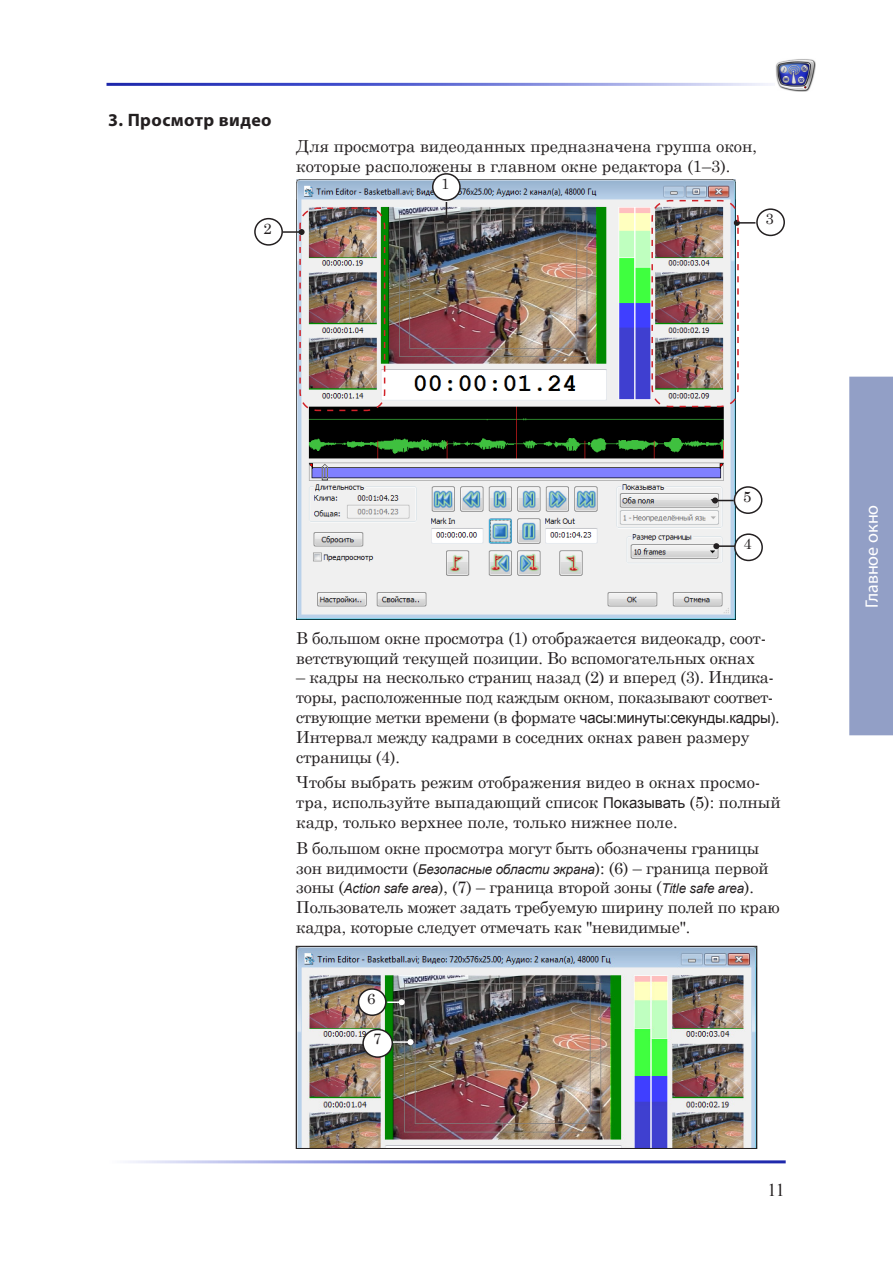
<style>
.page{position:relative;width:893px;height:1263px;background:#fff}
.page>*{position:absolute;margin:0;border:0;box-sizing:border-box;transform-origin:0 0}
.FD_Head_2{font:700 18px "Myriad Pro";letter-spacing:.025em;color:#231f20}
.t1{font:18px "Myriad Pro";color:#fff}
.t2{font:18px "Times New Roman";color:#231f20}
.FD_Body{font:16.5px/19.8px "Century Schoolbook";letter-spacing:-.01em;color:#231f20}
.t3{font:15px "Century Schoolbook";color:#231f20}
.s1{font-family:"Arial";font-size:15px}
.s2{font-family:"Arial";font-style:italic;font-size:13.5px}
</style>
<div class="page">
<img style="left:296px;top:180px;width:440px;height:439px">
<div style="left:756px;top:208px;width:29px;height:28px;border:2px solid #231f20;border-radius:50%"></div>
<svg style="left:713px;top:543px;width:21px;height:6px"></svg>
<div style="left:734px;top:533px;width:29px;height:28px;border:2px solid #231f20;border-radius:50%"></div>
<img style="left:651px;top:199px;width:104px;height:209px">
<svg style="left:443px;top:202px;width:6px;height:22px"></svg>
<div style="left:433px;top:174px;width:27px;height:26px;background:#fff;border-radius:50%"></div>
<div style="left:432px;top:173px;width:29px;height:28px;border:2px solid #231f20;border-radius:50%"></div>
<div style="left:254px;top:218px;width:29px;height:28px;border:2px solid #231f20;border-radius:50%"></div>
<img style="left:283px;top:207px;width:103px;height:205px">
<svg style="left:712px;top:497px;width:22px;height:6px"></svg>
<div style="left:734px;top:486px;width:28px;height:28px;border:2px solid #231f20;border-radius:50%"></div>
<img style="left:298px;top:948px;width:457px;height:199px">
<div style="left:296px;top:946px;width:461px;height:203px;border:1px solid #231f20"></div>
<svg style="left:392px;top:1039px;width:21px;height:6px"></svg>
<div style="left:363px;top:1029px;width:29px;height:28px;background:#fff;border-radius:50%"></div>
<div style="left:362px;top:1029px;width:31px;height:29px;border:2px solid #231f20;border-radius:50%"></div>
<svg style="left:387px;top:999px;width:18px;height:6px"></svg>
<div style="left:359px;top:989px;width:27px;height:26px;background:#fff;border-radius:50%"></div>
<div style="left:358px;top:988px;width:29px;height:28px;border:2px solid #231f20;border-radius:50%"></div>
<img style="left:776px;top:59px;width:40px;height:32px">
<div style="left:849px;top:377px;width:44px;height:358px;background:#929fc6"></div>
<p class="FD_Head_2" style="left:108px;top:108px;width:165px">3. Просмотр видео</p>
<p class="t3" style="left:263px;top:215px;width:10px">2</p>
<p class="FD_Body" style="left:296px;top:135px;width:462px">Для просмотра видеоданных предназначена группа окон, которые расположены в главном окне редактора (1–3).</p>
<p class="t3" style="left:441px;top:171px;width:10px">1</p>
<p class="t3" style="left:765px;top:206px;width:10px">3</p>
<p class="t3" style="left:743px;top:484px;width:10px">5</p>
<p class="t3" style="left:743px;top:531px;width:10px">4</p>
<p class="FD_Body" style="left:296px;top:626px;width:471px">В большом окне просмотра (1) отображается видеокадр, соот&shy;ветствующий текущей позиции. Во вспомогательных окнах</p>
<p class="FD_Body" style="left:296px;top:666px;width:485px">– кадры на несколько страниц назад (2) и вперед (3). Индика&shy;торы, расположенные под каждым окном, показывают соответ&shy;ствующие метки времени (в формате <span class="s1">часы:минуты:секунды.кадры)</span>.<br>Интервал между кадрами в соседних окнах равен размеру страницы (4).</p>
<p class="FD_Body" style="left:296px;top:771px;width:486px">Чтобы выбрать режим отображения видео в окнах просмо&shy;тра, используйте выпадающий список <span class="s1">Показывать</span> (5): полный кадр, только верхнее поле, только нижнее поле.</p>
<p class="FD_Body" style="left:296px;top:836px;width:485px">В большом окне просмотра могут быть обозначены границы зон видимости (<span class="s2">Безопасные области экрана</span>): (6) – граница первой зоны (<span class="s2">Action safe area</span>), (7) – граница второй зоны (<span class="s2">Title safe area</span>).<br>Пользователь может задать требуемую ширину полей по краю кадра, которые следует отмечать как "невидимые".</p>
<p class="t3" style="left:367px;top:986px;width:10px">6</p>
<p class="t3" style="left:373px;top:1026px;width:10px">7</p>
<p class="t2" style="left:768px;top:1177px;width:19px">11</p>
<p class="t1" style="left:861px;top:608px;width:105px;rotate:-90deg">Главное окно</p>
</div>
